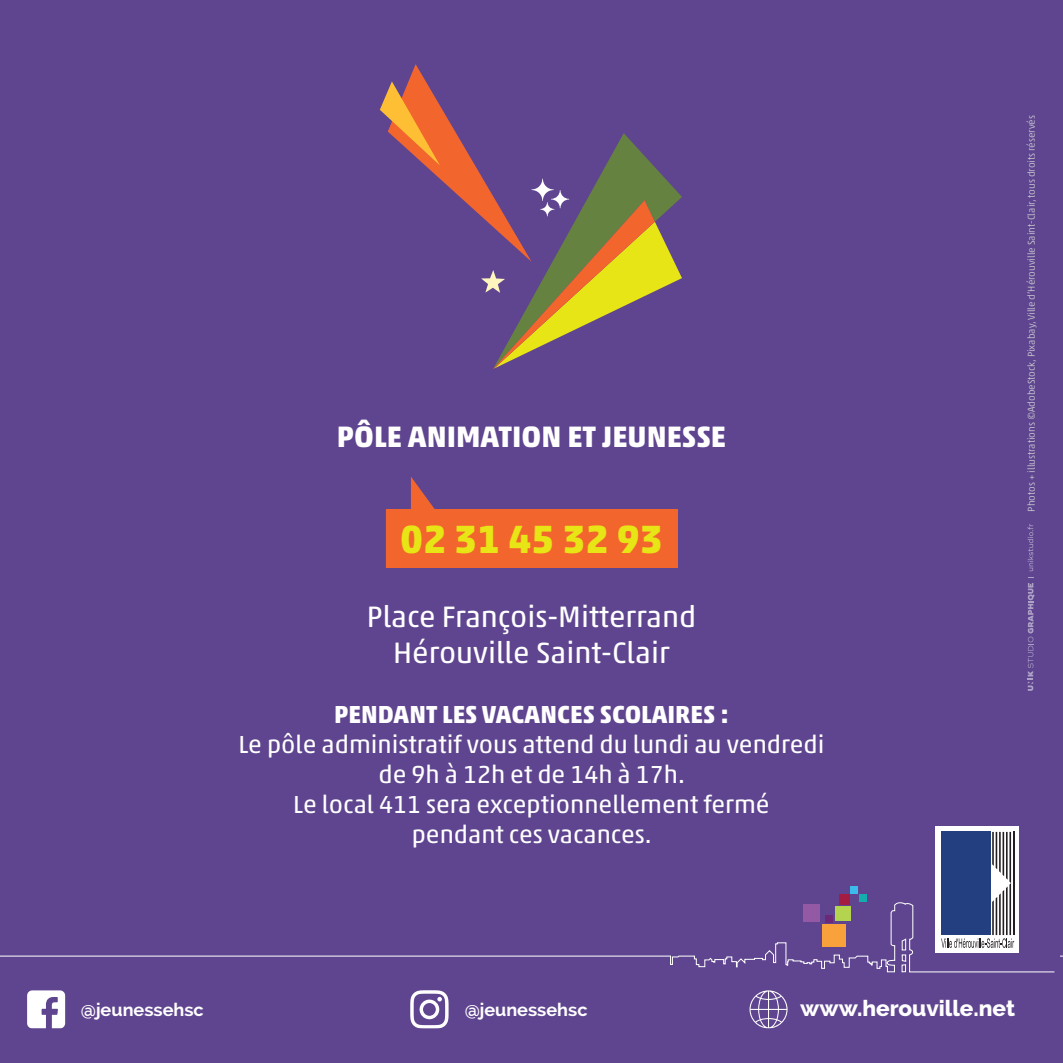
<style>
.page{position:relative;width:1063px;height:1063px;background:#fff}
.page>*{position:absolute;margin:0;border:0;box-sizing:border-box;transform-origin:0 0}
.t1{font:700 40px "Akko Pro";color:#e7e515}
.t2{font:30px/36px "Akko Pro";color:#fff;text-align:center}
.t3{font:700 30px "Akko Pro";color:#fff}
.t4{font:25px/30px "Akko Pro";color:#fff;text-align:center}
.t5{font:700 25px "Akko Pro";color:#fff}
.t6{font:800 22.5px "Raleway";color:#fff}
.t7{font:700 18px "Raleway";color:#fff}
.t8{font:300 10px "Akko Pro";color:#d1d2d4}
</style>
<div class="page">
<hr style="left:1062px;top:0;width:1px;height:1063px;background:#5f458f">
<div style="left:0;top:0;width:1062px;height:1063px;background:#5f458f"></div>
<svg style="left:0;top:902px;width:1055px;height:71px"></svg>
<div style="left:822px;top:924px;width:24px;height:23px;background:#f9a13b"></div>
<div style="left:835px;top:906px;width:16px;height:15px;background:#b4d44f"></div>
<div style="left:804px;top:904px;width:16px;height:18px;background:#9459a4"></div>
<div style="left:839px;top:894px;width:11px;height:10px;background:#a21d41"></div>
<div style="left:826px;top:915px;width:7px;height:8px;background:#6d2877"></div>
<div style="left:859px;top:895px;width:7px;height:7px;background:#13adae"></div>
<div style="left:851px;top:886px;width:7px;height:7px;background:#3dbcec"></div>
<div style="left:935px;top:826px;width:84px;height:127px;background:#fff"></div>
<hr style="left:1013px;top:832px;width:2px;height:103px;background:#231f20">
<svg style="left:941px;top:832px;width:73px;height:116px"></svg>
<svg style="left:27px;top:990px;width:38px;height:38px"></svg>
<svg style="left:750px;top:990px;width:38px;height:38px"></svg>
<svg style="left:410px;top:990px;width:39px;height:39px"></svg>
<svg style="left:411px;top:477px;width:24px;height:32px"></svg>
<div style="left:386px;top:509px;width:291px;height:59px;background:#f2662e"></div>
<svg style="left:380px;top:64px;width:302px;height:305px"></svg>
<svg style="left:1028px;top:524px;width:5px;height:47px"></svg>
<svg style="left:1028px;top:577px;width:7px;height:114px"></svg>
<p class="t3" style="left:337px;top:418px;width:391px">PÔLE ANIMATION ET JEUNESSE</p>
<h1 class="t1" style="left:400px;top:515px;width:264px">02 31 45 32 93</h1>
<p class="t2" style="left:367px;top:598px;width:331px">Place François-Mitterrand<br>Hérouville Saint-Clair</p>
<p class="t5" style="left:334px;top:699px;width:396px">PENDANT LES VACANCES SCOLAIRES :</p>
<p class="t4" style="left:238px;top:729px;width:588px">Le pôle administratif vous attend du lundi au vendredi de 9h à 12h et de 14h à 17h.<br>Le local 411 sera exceptionnellement fermé<br>pendant ces vacances.</p>
<p class="t8" style="left:1025px;top:512px;width:398px;rotate:-90deg">Photos + illustrations ©AdobeStock, Pixabay, Ville d’Hérouville Saint-Clair, tous droits réservés</p>
<p class="t7" style="left:81px;top:1000px;width:124px">@jeunessehsc</p>
<p class="t7" style="left:465px;top:1000px;width:124px">@jeunessehsc</p>
<p class="t6" style="left:800px;top:995px;width:216px">www.herouville.net</p>
</div>
